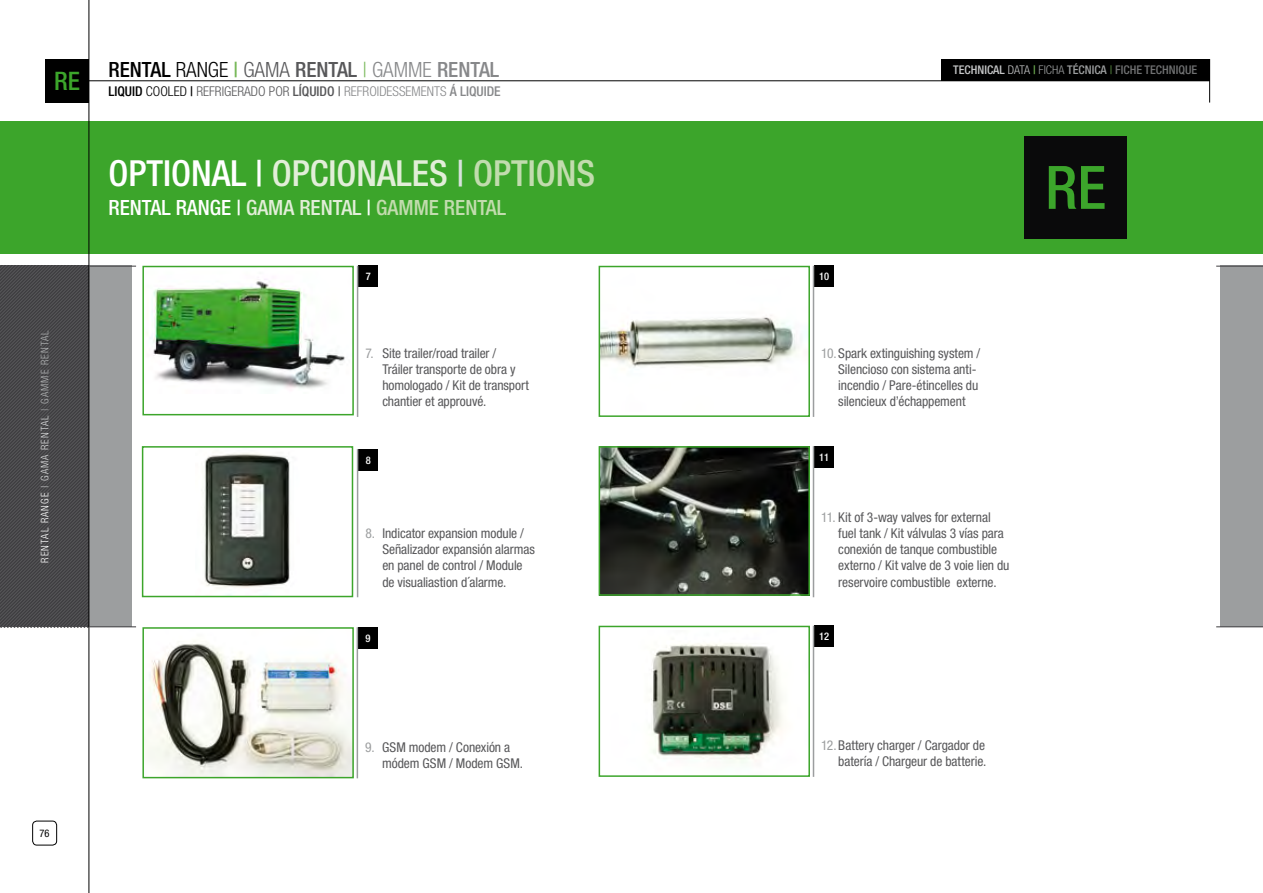
<style>
.page{position:relative;width:1263px;height:893px;background:#fff}
.page>*{position:absolute;margin:0;border:0;box-sizing:border-box;transform-origin:0 0}
.t1{font:500 condensed 60px "Helvetica Neue LT Std";color:#3ca52b}
.t2{font:500 condensed 36px "Helvetica Neue LT Std";color:#e2eed8}
.t3{font:500 condensed 25.5px "Helvetica Neue LT Std";color:#3ca52b}
.t4{font:500 condensed 21px "Helvetica Neue LT Std";color:#000}
.t5{font:500 condensed 21px "Helvetica Neue LT Std";color:#fff}
.t6{font:condensed 13.5px/16.2px "Helvetica Neue LT Std";letter-spacing:-.005em;color:#58585a}
.t7{font:300 condensed 13.5px "Helvetica Neue LT Std";color:#87888a}
.t8{font:500 condensed 12px "Helvetica Neue LT Std";color:#707172}
.t9{font:300 condensed 10.5px "Helvetica Neue LT Std";letter-spacing:.1em;color:#b1b3b4}
.t10{font:500 condensed 10.5px "Helvetica Neue LT Std";color:#fff}
.t11{font:condensed 10.5px "Helvetica Neue LT Std";color:#000}
.s1{color:#fff}
.s2{color:#d9dadb}
.s3{font-weight:300}
.s4{color:#75b756}
.s5{font-weight:300;color:#58585a}
.s6{color:#58585a}
.s7{font-weight:300;color:#75b756}
.s8{font-weight:300;color:#87888a}
.s9{color:#87888a}
.s10{font-weight:500;color:#000}
.s11{color:#000}
.s12{font-weight:500;color:#58585a}
.s13{font-weight:500}
.s14{color:#d8e2dd}
.s15{color:#c2dcae}
.s16{color:#e2eed8}
.s17{color:#9c9e9f}
.s18{color:#c6c7c8}
.s19{font-weight:300;color:#c6c7c8}
.s20{font-weight:300;color:#9c9e9f}
</style>
<div class="page">
<svg style="left:0;top:266px;width:89px;height:361px;background:#48474a"></svg>
<div style="left:32px;top:821px;width:25px;height:24px;border:1px solid #000;border-radius:4px"></div>
<div style="left:45px;top:59px;width:44px;height:44px;background:#000"></div>
<hr style="left:1209px;top:59px;width:1px;height:44px;background:#000">
<hr style="left:89px;top:81px;width:1120px;height:1px;background:#000">
<div style="left:89px;top:266px;width:43px;height:361px;background:#9c9e9f"></div>
<div style="left:941px;top:59px;width:268px;height:22px;background:#000"></div>
<div style="left:0;top:121px;width:1263px;height:133px;background:#3ca52b"></div>
<div style="left:1024px;top:136px;width:103px;height:103px;background:#0a0a0b"></div>
<img style="left:204px;top:453px;width:86px;height:136px">
<div style="left:142px;top:446px;width:211px;height:151px;border:2px solid #3ca52b"></div>
<div style="left:358px;top:449px;width:20px;height:21px;background:#000"></div>
<hr style="left:357px;top:449px;width:1px;height:148px;background:#9c9e9f">
<img style="left:146px;top:279px;width:199px;height:110px">
<div style="left:142px;top:266px;width:212px;height:149px;border:2px solid #3ca52b"></div>
<div style="left:358px;top:266px;width:20px;height:21px;background:#000"></div>
<hr style="left:357px;top:266px;width:1px;height:151px;background:#9c9e9f">
<img style="left:145px;top:641px;width:206px;height:134px">
<div style="left:142px;top:627px;width:212px;height:151px;border:2px solid #3ca52b"></div>
<div style="left:358px;top:627px;width:20px;height:21px;background:#000"></div>
<hr style="left:357px;top:627px;width:1px;height:151px;background:#9c9e9f">
<img style="left:602px;top:315px;width:195px;height:53px">
<div style="left:599px;top:266px;width:211px;height:151px;border:2px solid #3ca52b"></div>
<div style="left:814px;top:266px;width:20px;height:21px;background:#000"></div>
<hr style="left:813px;top:266px;width:1px;height:151px;background:#9c9e9f">
<img style="left:602px;top:449px;width:205px;height:144px">
<div style="left:599px;top:446px;width:211px;height:150px;border:2px solid #3ca52b"></div>
<div style="left:814px;top:446px;width:20px;height:21px;background:#000"></div>
<hr style="left:813px;top:446px;width:1px;height:151px;background:#9c9e9f">
<div style="left:814px;top:626px;width:20px;height:21px;background:#000"></div>
<hr style="left:813px;top:626px;width:1px;height:151px;background:#9c9e9f">
<img style="left:649px;top:643px;width:134px;height:120px">
<div style="left:599px;top:626px;width:211px;height:151px;border:2px solid #3ca52b"></div>
<hr style="left:89px;top:0;width:1px;height:893px;background:#000">
<hr style="left:89px;top:266px;width:47px;height:1px;background:#3e3d40">
<hr style="left:89px;top:626px;width:47px;height:1px;background:#3e3d40">
<div style="left:1220px;top:266px;width:43px;height:361px;background:#9c9e9f"></div>
<hr style="left:1216px;top:266px;width:47px;height:1px;background:#3e3d40">
<hr style="left:1216px;top:626px;width:47px;height:1px;background:#3e3d40">
<h3 class="t3" style="left:54px;top:66px;width:27px">RE</h3>
<p class="t9" style="left:39px;top:563px;width:234px;rotate:-90deg"><span class="s1">RENTAL RANGE</span> <span class="s2">| GAMA RENTAL</span> | GAMME RENTAL</p>
<h3 class="t4" style="left:108px;top:57px;width:392px">RENTAL <span class="s3">RANGE</span> <span class="s4">|</span> <span class="s5">GAMA</span> <span class="s6">RENTAL</span> <span class="s7">|</span> <span class="s8">GAMME</span> <span class="s9">RENTAL</span></h3>
<p class="t7" style="left:108px;top:84px;width:394px"><span class="s10">LIQUID</span> <span class="s11">COOLED</span> <span class="s10">|</span> <span class="s6">REFRIGERADO POR</span> <span class="s12">LÍQUIDO</span> <span class="s11">|</span> REFROIDESSEMENTS <span class="s13">Á LIQUIDE</span></p>
<h2 class="t2" style="left:108px;top:151px;width:488px"><span class="s1">OPTIONAL |</span> OPCIONALES <span class="s14">|</span> <span class="s15">OPTIONS</span></h2>
<h3 class="t5" style="left:108px;top:195px;width:399px">RENTAL RANGE | <span class="s16">GAMA RENTAL</span> | <span class="s15">GAMME RENTAL</span></h3>
<p class="t10" style="left:366px;top:270px;width:7px">7</p>
<p class="t6" style="left:382px;top:345px;width:148px;text-indent:-17px"><span class="s17">7.</span> Site trailer/road trailer /<br>Tráiler transporte de obra y homologado / Kit de transport chantier et approuvé.</p>
<p class="t10" style="left:366px;top:453px;width:7px">8</p>
<p class="t6" style="left:382px;top:525px;width:154px;text-indent:-17px"><span class="s17">8.</span> Indicator expansion module /<br>Señalizador expansión alarmas en panel de control / Module de visualiastion d´alarme.</p>
<p class="t10" style="left:366px;top:632px;width:7px">9</p>
<p class="t11" style="left:40px;top:827px;width:12px">76</p>
<p class="t6" style="left:382px;top:739px;width:143px;text-indent:-17px"><span class="s17">9.</span> GSM modem / Conexión a módem GSM / Modem GSM.</p>
<p class="t8" style="left:953px;top:63px;width:245px"><span class="s18">TECHNICAL</span> <span class="s19">DATA</span> <span class="s4">|</span> <span class="s20">FICHA</span> <span class="s17">TÉCNICA</span> <span class="s7">|</span> FICHE TECHNIQUE</p>
<p class="t10" style="left:819px;top:270px;width:12px">10</p>
<p class="t6" style="left:838px;top:345px;width:144px;text-indent:-17px"><span class="s17">10.</span>Spark extinguishing system /<br>Silencioso con sistema anti&shy;incendio / Pare-étincelles du silencieux d’échappement</p>
<p class="t10" style="left:819px;top:450px;width:12px">11</p>
<p class="t6" style="left:838px;top:509px;width:173px;text-indent:-17px"><span class="s17">11.</span> Kit of 3-way valves for external fuel tank / Kit válvulas 3 vías para conexión de tanque combustible externo / Kit valve de 3 voie lien du reservoire combustible externe.</p>
<p class="t10" style="left:819px;top:630px;width:12px">12</p>
<p class="t6" style="left:821px;top:737px;width:167px;text-align:right"><span class="s17">12.</span>Battery charger / Cargador de batería / Chargeur de batterie.</p>
<h1 class="t1" style="left:1045px;top:152px;width:63px">RE</h1>
</div>
